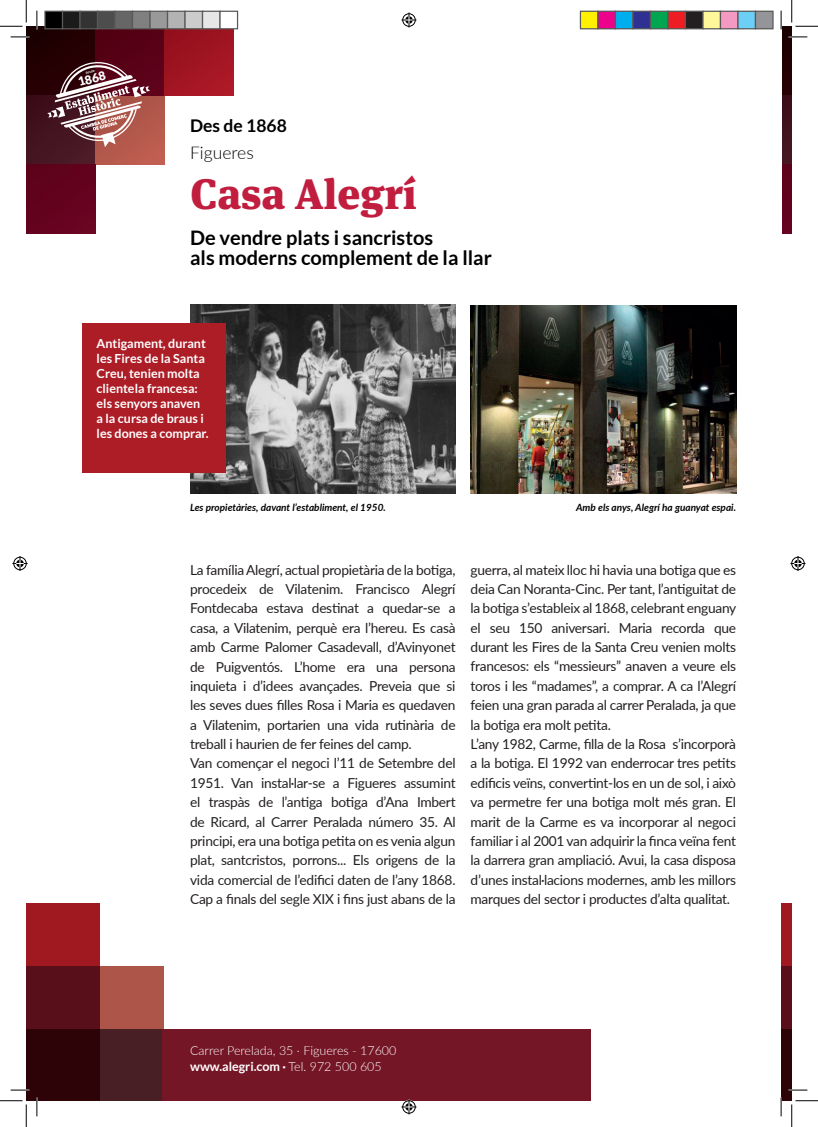
<style>
.page{position:relative;width:818px;height:1127px;background:#fff}
.page>*{position:absolute;margin:0;border:0;box-sizing:border-box;transform-origin:0 0}
.t1{font:900 42.5px "Meta Serif Pro";color:#c11e3f}
.t2{font:700 20px/20px "Lato";color:#000001}
.t3{font:700 17.5px "Lato";color:#000001}
.t4{font:300 17.5px "Lato";color:#000001}
.t5{font:13.75px/19.4px "Lato";letter-spacing:-.02em;color:#231f20}
.t6{font:700 12.5px/15px "Lato";color:#fff}
.t7{font:300 12.5px/16.2px "Lato";color:#fff}
.t8{font:900 12.12px "Lato";color:#fff}
.t9{font:italic 700 10px "Lato";color:#000001}
.s1{font-weight:700}
</style>
<div class="page">
<div style="left:781px;top:903px;width:11px;height:63px;background:#a01820"></div>
<div style="left:781px;top:966px;width:11px;height:63px;background:#580f19"></div>
<div style="left:781px;top:1028px;width:11px;height:72px;background:#2e0308"></div>
<div style="left:26px;top:903px;width:74px;height:63px;background:#a01820"></div>
<div style="left:26px;top:966px;width:74px;height:63px;background:#580f19"></div>
<div style="left:100px;top:966px;width:63px;height:63px;background:#ad5548"></div>
<div style="left:26px;top:1028px;width:74px;height:72px;background:#2e0308"></div>
<div style="left:100px;top:1028px;width:63px;height:72px;background:#471f24"></div>
<div style="left:163px;top:1028px;width:428px;height:72px;background:#751626"></div>
<div style="left:26px;top:26px;width:69px;height:69px;background:#230001"></div>
<div style="left:26px;top:95px;width:69px;height:70px;background:#451521"></div>
<div style="left:95px;top:95px;width:70px;height:70px;background:#b75a4e"></div>
<div style="left:95px;top:26px;width:70px;height:69px;background:#560015"></div>
<div style="left:26px;top:165px;width:69px;height:69px;background:#63021e"></div>
<div style="left:165px;top:26px;width:69px;height:69px;background:linear-gradient(to right,#99121e,#a81725)"></div>
<div style="left:770px;top:26px;width:22px;height:69px;background:linear-gradient(to bottom,#1a0000,#290003)"></div>
<div style="left:770px;top:95px;width:22px;height:70px;background:linear-gradient(to bottom,#3b0b18,#481824)"></div>
<div style="left:770px;top:165px;width:22px;height:69px;background:linear-gradient(to bottom,#5c0219,#660220)"></div>
<img style="left:190px;top:304px;width:266px;height:189px">
<div style="left:82px;top:322px;width:144px;height:150px;background:#ad1d26"></div>
<img style="left:471px;top:306px;width:265px;height:187px">
<div style="left:766px;top:26px;width:15px;height:228px;background:#fff"></div>
<svg style="left:47px;top:62px;width:103px;height:85px"></svg>
<svg style="left:11px;top:36px;width:18px;height:2px"></svg>
<svg style="left:788px;top:36px;width:19px;height:2px"></svg>
<svg style="left:11px;top:1089px;width:18px;height:1px"></svg>
<svg style="left:788px;top:1089px;width:19px;height:1px"></svg>
<svg style="left:36px;top:11px;width:2px;height:18px"></svg>
<svg style="left:36px;top:1097px;width:2px;height:18px"></svg>
<svg style="left:780px;top:11px;width:2px;height:18px"></svg>
<svg style="left:780px;top:1097px;width:2px;height:18px"></svg>
<svg style="left:0;top:0;width:27px;height:27px"></svg>
<svg style="left:0;top:1100px;width:27px;height:26px"></svg>
<svg style="left:791px;top:0;width:27px;height:27px"></svg>
<svg style="left:791px;top:1100px;width:27px;height:26px"></svg>
<svg style="left:401px;top:13px;width:15px;height:15px"></svg>
<svg style="left:401px;top:1099px;width:15px;height:15px"></svg>
<svg style="left:13px;top:556px;width:15px;height:15px"></svg>
<svg style="left:790px;top:556px;width:15px;height:15px"></svg>
<div style="left:45px;top:11px;width:18px;height:18px;background:#000"></div>
<div style="left:44px;top:11px;width:19px;height:18px;border:1px solid #595959"></div>
<div style="left:63px;top:11px;width:17px;height:18px;background:#1a1a1a"></div>
<div style="left:62px;top:11px;width:19px;height:18px;border:1px solid #595959"></div>
<div style="left:80px;top:11px;width:18px;height:18px;background:#333"></div>
<div style="left:79px;top:11px;width:19px;height:18px;border:1px solid #595959"></div>
<div style="left:98px;top:11px;width:17px;height:18px;background:#4d4d4d"></div>
<div style="left:97px;top:11px;width:19px;height:18px;border:1px solid #595959"></div>
<div style="left:115px;top:11px;width:18px;height:18px;background:#666"></div>
<div style="left:114px;top:11px;width:19px;height:18px;border:1px solid #595959"></div>
<div style="left:133px;top:11px;width:17px;height:18px;background:#808080"></div>
<div style="left:132px;top:11px;width:19px;height:18px;border:1px solid #595959"></div>
<div style="left:150px;top:11px;width:18px;height:18px;background:#999"></div>
<div style="left:149px;top:11px;width:19px;height:18px;border:1px solid #595959"></div>
<div style="left:168px;top:11px;width:17px;height:18px;background:#b3b3b3"></div>
<div style="left:167px;top:11px;width:19px;height:18px;border:1px solid #595959"></div>
<div style="left:185px;top:11px;width:18px;height:18px;background:#ccc"></div>
<div style="left:184px;top:11px;width:19px;height:18px;border:1px solid #595959"></div>
<div style="left:203px;top:11px;width:17px;height:18px;background:#e6e6e6"></div>
<div style="left:202px;top:11px;width:19px;height:18px;border:1px solid #595959"></div>
<div style="left:220px;top:11px;width:18px;height:18px;background:#fff"></div>
<div style="left:219px;top:11px;width:19px;height:18px;border:1px solid #595959"></div>
<div style="left:580px;top:11px;width:18px;height:18px;background:#fff101"></div>
<div style="left:580px;top:11px;width:18px;height:18px;border:1px solid #595959"></div>
<div style="left:598px;top:11px;width:17px;height:18px;background:#ed028c"></div>
<div style="left:597px;top:11px;width:19px;height:18px;border:1px solid #595959"></div>
<div style="left:615px;top:11px;width:18px;height:18px;background:#00aeef"></div>
<div style="left:615px;top:11px;width:18px;height:18px;border:1px solid #595959"></div>
<div style="left:633px;top:11px;width:17px;height:18px;background:#2e3092"></div>
<div style="left:632px;top:11px;width:19px;height:18px;border:1px solid #595959"></div>
<div style="left:650px;top:11px;width:18px;height:18px;background:#00a54f"></div>
<div style="left:650px;top:11px;width:18px;height:18px;border:1px solid #595959"></div>
<div style="left:668px;top:11px;width:17px;height:18px;background:#ee1d23"></div>
<div style="left:667px;top:11px;width:19px;height:18px;border:1px solid #595959"></div>
<div style="left:685px;top:11px;width:18px;height:18px;background:#231f20"></div>
<div style="left:685px;top:11px;width:18px;height:18px;border:1px solid #595959"></div>
<div style="left:703px;top:11px;width:17px;height:18px;background:#fff79a"></div>
<div style="left:702px;top:11px;width:19px;height:18px;border:1px solid #595959"></div>
<div style="left:720px;top:11px;width:18px;height:18px;background:#f499c2"></div>
<div style="left:720px;top:11px;width:18px;height:18px;border:1px solid #595959"></div>
<div style="left:738px;top:11px;width:17px;height:18px;background:#6bcff6"></div>
<div style="left:737px;top:11px;width:19px;height:18px;border:1px solid #595959"></div>
<div style="left:755px;top:11px;width:18px;height:18px;background:#939598"></div>
<div style="left:755px;top:11px;width:18px;height:18px;border:1px solid #595959"></div>
<p class="t8" style="left:76px;top:75px;width:30px;rotate:-15deg">1868</p>
<p class="t3" style="left:190px;top:115px;width:98px">Des de 1868</p>
<p class="t4" style="left:190px;top:141px;width:65px">Figueres</p>
<h1 class="t1" style="left:190px;top:158px;width:228px">Casa Alegrí</h1>
<h2 class="t2" style="left:190px;top:228px;width:303px">De vendre plats i sancristos<br>als moderns complement de la llar</h2>
<p class="t6" style="left:97px;top:336px;width:113px">Antigament, durant les Fires de la Santa<br>Creu, tenien molta clientela francesa: els senyors anaven a la cursa de braus i les dones a comprar.</p>
<p class="t9" style="left:190px;top:500px;width:197px">Les propietàries, davant l’establiment, el 1950.</p>
<p class="t9" style="left:576px;top:500px;width:161px">Amb els anys, Alegrí ha guanyat espai.</p>
<p class="t5" style="left:190px;top:559px;width:267px">La família Alegrí, actual propietària de la botiga, procedeix de Vilatenim. Francisco Alegrí Fontdecaba estava destinat a quedar-se a casa, a Vilatenim, perquè era l’hereu. Es casà amb Carme Palomer Casadevall, d’Avinyonet de Puigventós. L’home era una persona inquieta i d’idees avançades. Preveia que si les seves dues filles Rosa i Maria es quedaven a Vilatenim, portarien una vida rutinària de treball i haurien de fer feines del camp.<br>Van començar el negoci l’11 de Setembre del 1951. Van instal·lar-se a Figueres assumint el traspàs de l’antiga botiga d’Ana Imbert de Ricard, al Carrer Peralada número 35. Al principi, era una botiga petita on es venia algun plat, santcristos, porrons... Els origens de la vida comercial de l’edifici daten de l’any 1868.<br>Cap a finals del segle XIX i fins just abans de la</p>
<p class="t5" style="left:471px;top:559px;width:267px">guerra, al mateix lloc hi havia una botiga que es deia Can Noranta-Cinc. Per tant, l’antiguitat de la botiga s’estableix al 1868, celebrant enguany el seu 150 aniversari. Maria recorda que durant les Fires de la Santa Creu venien molts francesos: els “messieurs” anaven a veure els toros i les “madames”, a comprar. A ca l’Alegrí feien una gran parada al carrer Peralada, ja que la botiga era molt petita.<br>L’any 1982, Carme, filla de la Rosa s’incorporà a la botiga. El 1992 van enderrocar tres petits edificis veïns, convertint-los en un de sol, i això va permetre fer una botiga molt més gran. El marit de la Carme es va incorporar al negoci familiar i al 2001 van adquirir la finca veïna fent la darrera gran ampliació. Avui, la casa disposa d’unes instal·lacions modernes, amb les millors marques del sector i productes d’alta qualitat.</p>
<p class="t7" style="left:190px;top:1041px;width:208px">Carrer Perelada, 35 · Figueres - 17600 <span class="s1">www.alegri.com ·</span> Tel. 972 500 605</p>
</div>
